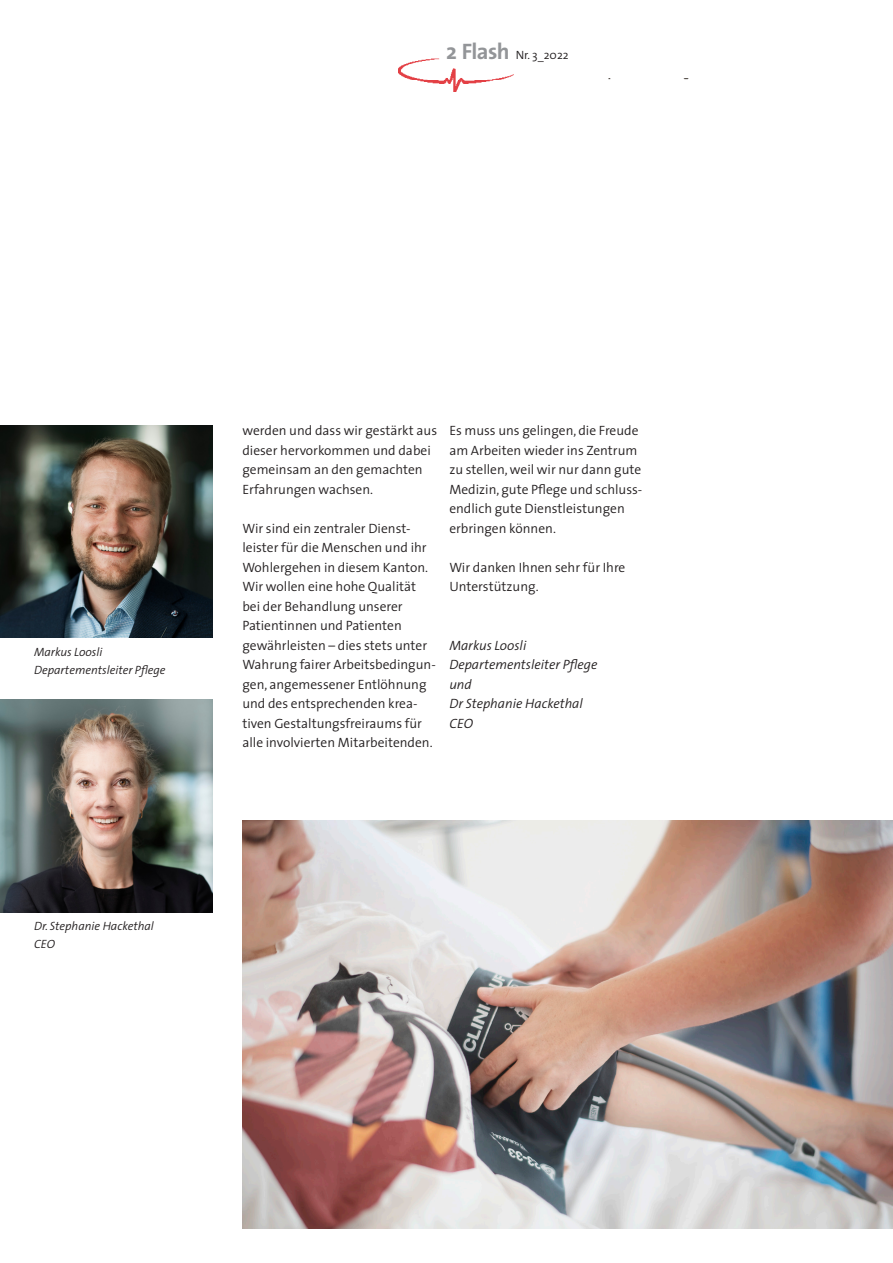
<style>
.page{position:relative;width:893px;height:1263px;background:#fff}
.page>*{position:absolute;margin:0;border:0;box-sizing:border-box;transform-origin:0 0}
.t1{font:300 13.5px/19.5px "The Sans";color:#231f20}
.t2{font:italic 300 13.5px "The Sans";color:#231f20}
.Legende{font:italic 300 12px "The Sans";color:#231f20}
.Zwischentitel{font:300 12px "The Sans";color:#231f20}
.s1{font-weight:700;font-size:22.5px;color:#939598}
</style>
<div class="page">
<img style="left:399px;top:58px;width:290px;height:33px">
<div style="left:446px;top:35px;width:204px;height:31px;background:#fff"></div>
<div style="left:525px;top:66px;width:178px;height:12px;background:#fff"></div>
<img style="left:242px;top:821px;width:651px;height:408px">
<img style="left:0;top:425px;width:213px;height:213px">
<img style="left:0;top:699px;width:213px;height:213px">
<p class="Zwischentitel" style="left:446px;top:45px;width:124px"><span class="s1">2 Flash</span> Nr. 3_2022</p>
<p class="Legende" style="left:34px;top:642px;width:70px">Markus Loosli</p>
<p class="Legende" style="left:34px;top:660px;width:133px">Departementsleiter Pflege</p>
<p class="Legende" style="left:34px;top:916px;width:121px">Dr. Stephanie Hackethal</p>
<p class="Legende" style="left:34px;top:934px;width:23px">CEO</p>
<p class="t1" style="left:242px;top:420px;width:196px">werden und dass wir gestärkt aus dieser hervorkommen und dabei gemeinsam an den gemachten<br>Erfahrungen wachsen.</p>
<p class="t1" style="left:242px;top:518px;width:195px">Wir sind ein zentraler Dienst&shy;leister für die Menschen und ihr<br>Wohlergehen in diesem Kanton.<br>Wir wollen eine hohe Qualität bei der Behandlung unserer<br>Patientinnen und Patienten gewährleisten – dies stets unter<br>Wahrung fairer Arbeitsbedingun&shy;gen, angemessener Entlöhnung und des entsprechenden krea&shy;tiven Gestaltungsfreiraums für alle involvierten Mitarbeitenden.</p>
<p class="t1" style="left:449px;top:420px;width:195px">Es muss uns gelingen, die Freude am Arbeiten wieder ins Zentrum zu stellen, weil wir nur dann gute<br>Medizin, gute Pflege und schluss&shy;endlich gute Dienstleistungen erbringen können.</p>
<p class="t1" style="left:449px;top:557px;width:178px">Wir danken Ihnen sehr für Ihre<br>Unterstützung.</p>
<p class="t2" style="left:449px;top:634px;width:79px">Markus Loosli</p>
<p class="t2" style="left:449px;top:653px;width:150px">Departementsleiter Pflege</p>
<p class="t2" style="left:449px;top:673px;width:24px">und</p>
<p class="t2" style="left:449px;top:692px;width:135px">Dr Stephanie Hackethal</p>
<p class="t2" style="left:449px;top:712px;width:25px">CEO</p>
</div>
